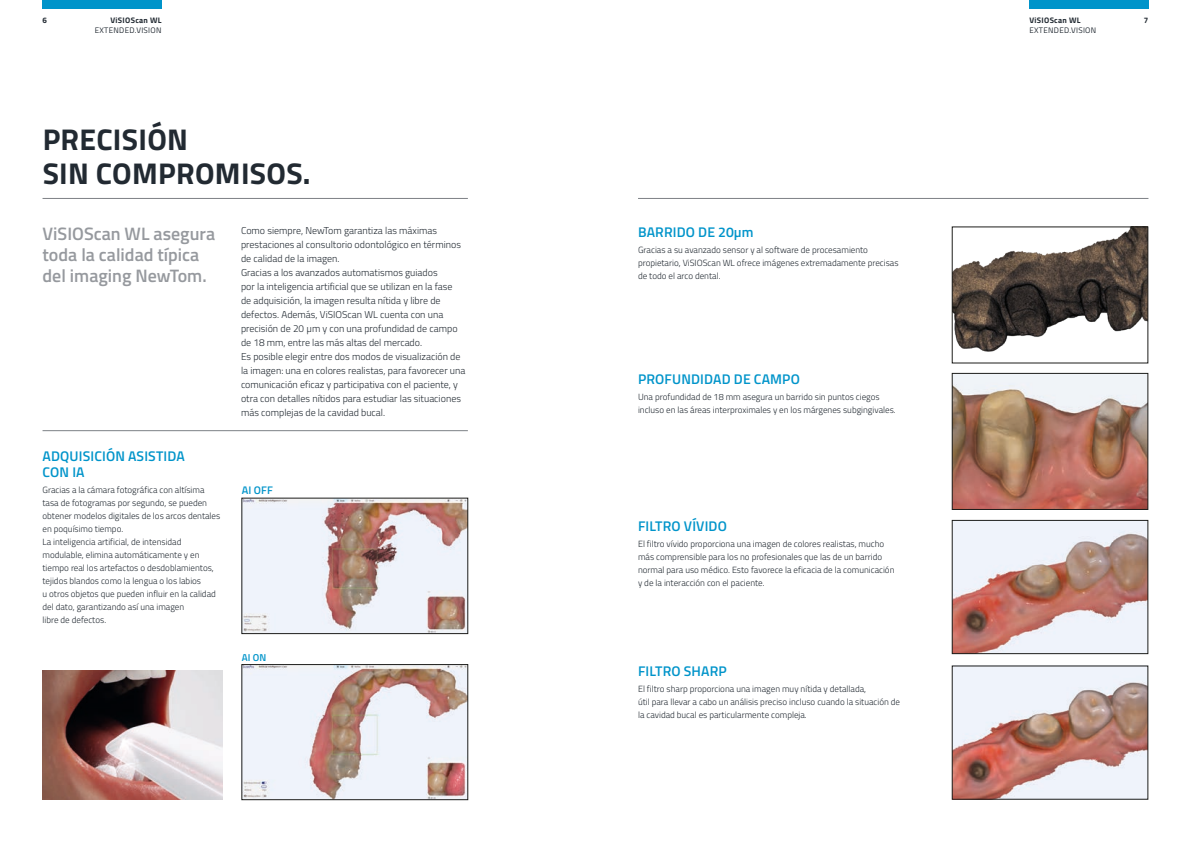
<style>
.page{position:relative;width:1191px;height:842px;background:#fff}
.page>*{position:absolute;margin:0;border:0;box-sizing:border-box;transform-origin:0 0}
.t1{font:700 30px/34px "Titillium";letter-spacing:.01em;color:#222a32}
.t2{font:600 18px/21px "Titillium";color:#96999e}
.t3{font:600 14px/16.8px "Titillium";letter-spacing:.01em;color:#0094ca}
.t4{font:600 11px "Titillium";color:#0094ca}
.t5{font:300 10px/14px "Titillium";color:#222a32}
.t6{font:600 10px "Titillium";color:#0094ca}
.t7{font:300 9px/13px "Titillium";color:#222a32}
.t8{font:8px "Titillium";letter-spacing:.04em;color:#222a32}
.t9{font:700 8px "Titillium";letter-spacing:.035em;color:#222a32}
</style>
<div class="page">
<hr style="left:43px;top:198px;width:425px;height:1px;background:#7d8186">
<hr style="left:638px;top:198px;width:510px;height:1px;background:#7d8186">
<div style="left:43px;top:0;width:119px;height:9px;background:#0094ca"></div>
<div style="left:1029px;top:0;width:119px;height:9px;background:#0094ca"></div>
<hr style="left:43px;top:430px;width:425px;height:1px;background:#7d8186">
<img style="left:244px;top:500px;width:222px;height:132px">
<div style="left:242px;top:498px;width:226px;height:136px;border:1px solid #1d1d1b"></div>
<img style="left:244px;top:666px;width:222px;height:132px">
<div style="left:242px;top:664px;width:226px;height:136px;border:1px solid #1d1d1b"></div>
<img style="left:43px;top:671px;width:180px;height:129px">
<img style="left:954px;top:522px;width:192px;height:130px">
<div style="left:952px;top:520px;width:196px;height:134px;border:1px solid #1d1d1b"></div>
<img style="left:954px;top:668px;width:192px;height:129px">
<img style="left:954px;top:229px;width:192px;height:123px">
<div style="left:952px;top:227px;width:196px;height:136px;border:1px solid #1d1d1b"></div>
<img style="left:954px;top:375px;width:192px;height:133px">
<div style="left:952px;top:373px;width:196px;height:137px;border:1px solid #1d1d1b"></div>
<p class="t9" style="left:43px;top:14px;width:6px">6</p>
<p class="t9" style="left:1029px;top:14px;width:53px">ViSIOScan WL</p>
<p class="t8" style="left:1029px;top:24px;width:68px">EXTENDED.VISION</p>
<p class="t9" style="left:110px;top:14px;width:53px">ViSIOScan WL</p>
<p class="t8" style="left:95px;top:24px;width:68px">EXTENDED.VISION</p>
<h1 class="t1" style="left:43px;top:121px;width:269px">PRECISIÓN<br>SIN COMPROMISOS.</h1>
<h2 class="t2" style="left:43px;top:223px;width:174px">ViSIOScan WL asegura toda la calidad típica del imaging NewTom.</h2>
<p class="t5" style="left:241px;top:223px;width:226px">Como siempre, NewTom garantiza las máximas prestaciones al consultorio odontológico en términos de calidad de la imagen.<br>Gracias a los avanzados automatismos guiados<br>por la inteligencia artificial que se utilizan en la fase<br>de adquisición, la imagen resulta nítida y libre de defectos. Además, ViSIOScan WL cuenta con una precisión de 20 µ m y con una profundidad de campo de 18 mm, entre las más altas del mercado.<br>Es posible elegir entre dos modos de visualización de la imagen: una en colores realistas, para favorecer una comunicación eficaz y participativa con el paciente, y otra con detalles nítidos para estudiar las situaciones más complejas de la cavidad bucal.</p>
<h3 class="t3" style="left:43px;top:446px;width:144px">ADQUISICIÓN ASISTIDA<br>CON IA</h3>
<p class="t7" style="left:43px;top:483px;width:179px">Gracias a la cámara fotográfica con altísima tasa de fotogramas por segundo, se pueden obtener modelos digitales de los arcos dentales en poquísimo tiempo.<br>La inteligencia artificial, de intensidad modulable, elimina automáticamente y en tiempo real los artefactos o desdoblamientos, tejidos blandos como la lengua o los labios<br>u otros objetos que pueden influir en la calidad del dato, garantizando así una imagen<br>libre de defectos.</p>
<p class="t4" style="left:242px;top:481px;width:33px">AI OFF</p>
<p class="t6" style="left:242px;top:650px;width:26px">AI ON</p>
<h3 class="t3" style="left:638px;top:223px;width:117px">BARRIDO DE 20µm</h3>
<p class="t7" style="left:638px;top:243px;width:262px">Gracias a su avanzado sensor y al software de procesamiento propietario, ViSIOScan WL ofrece imágenes extremadamente precisas de todo el arco dental.</p>
<h3 class="t3" style="left:638px;top:370px;width:163px">PROFUNDIDAD DE CAMPO</h3>
<p class="t7" style="left:638px;top:389px;width:259px">Una profundidad de 18 mm asegura un barrido sin puntos ciegos incluso en las áreas interproximales y en los márgenes subgingivales.</p>
<h3 class="t3" style="left:638px;top:517px;width:90px">FILTRO VÍVIDO</h3>
<p class="t7" style="left:638px;top:536px;width:258px">El filtro vívido proporciona una imagen de colores realistas, mucho más comprensible para los no profesionales que las de un barrido normal para uso médico. Esto favorece la eficacia de la comunicación y de la interacción con el paciente.</p>
<h3 class="t3" style="left:638px;top:662px;width:90px">FILTRO SHARP</h3>
<p class="t7" style="left:638px;top:682px;width:264px">El filtro sharp proporciona una imagen muy nítida y detallada,<br>útil para llevar a cabo un análisis preciso incluso cuando la situación de la cavidad bucal es particularmente compleja.</p>
<p class="t9" style="left:1144px;top:14px;width:6px">7</p>
</div>
